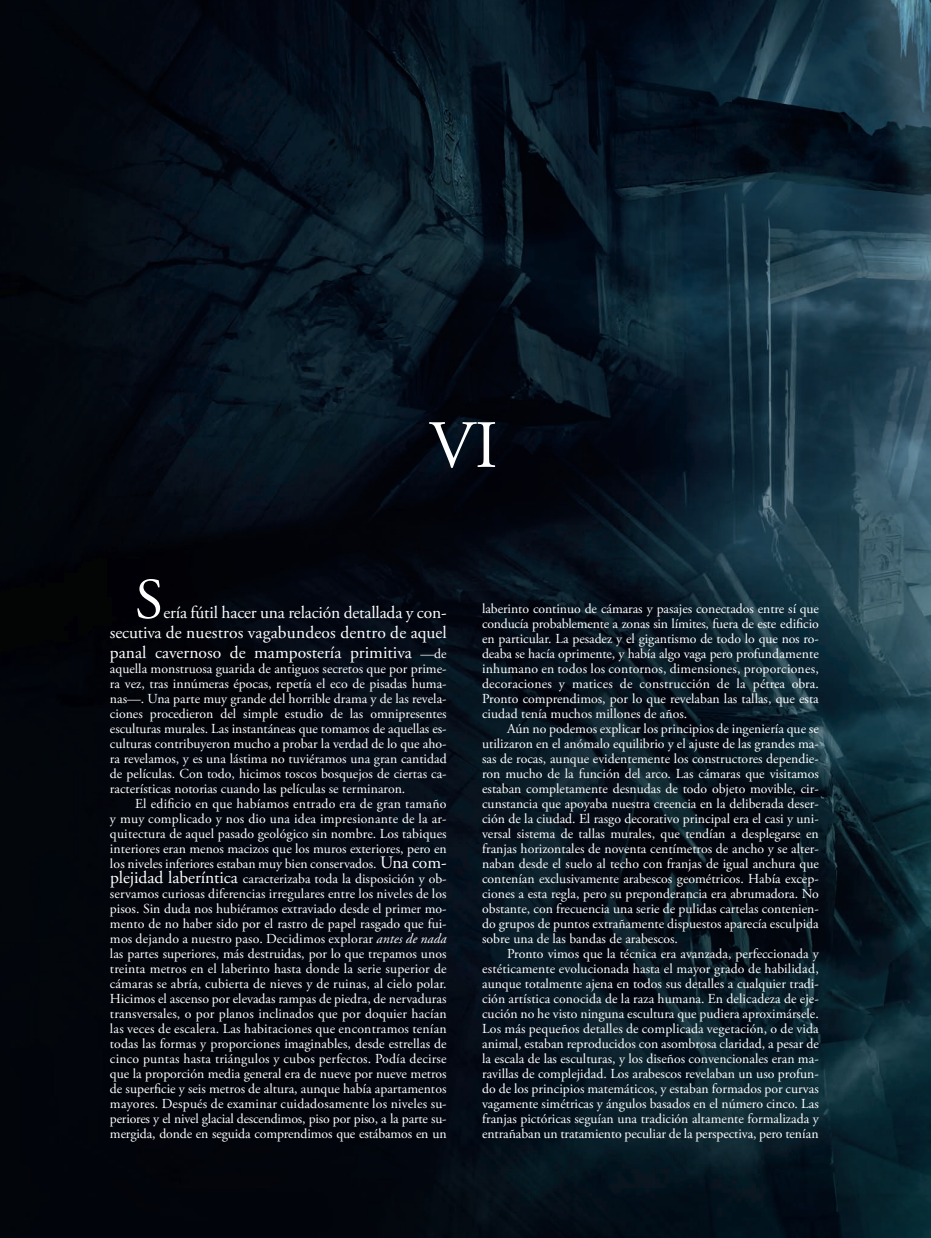
<style>
.page{position:relative;width:931px;height:1238px;background:#fff}
.page>*{position:absolute;margin:0;border:0;box-sizing:border-box;transform-origin:0 0}
._01_CAP_num_bl{font:67.5px "Adobe Garamond Pro";color:#fff}
.t1{font:57.5px "Adobe Garamond Pro";color:#fff}
.t2{font:17.5px/20px "Adobe Garamond Pro";color:#fff;text-align:justify}
.t3{font:13.75px/15px "Adobe Garamond Pro";color:#fff;text-align:justify}
.s1{font-size:13.75px}
.s2{font-size:17.5px}
.s3{font-style:italic}
</style>
<div class="page">
<img style="left:0;top:0;width:931px;height:1238px">
<p class="_01_CAP_num_bl" style="left:429px;top:405px;width:70px">VI</p>
<h2 class="t1" style="left:135px;top:565px;width:30px">S</h2>
<p class="t2" style="left:110px;top:603px;width:338px;text-indent:53px">ería fútil hacer una relación detallada y con&shy;secutiva de nuestros vagabundeos dentro de aquel panal cavernoso de mampostería primitiva <span class="s1">—de</span></p>
<p class="t3" style="left:110px;top:661px;width:338px">aquella monstruosa guarida de antiguos secretos que por prime&shy;ra vez, tras innúmeras épocas, repetía el eco de pisadas huma&shy;nas—. Una parte muy grande del horrible drama y de las revela&shy;ciones procedieron del simple estudio de las omnipresentes esculturas murales. Las instantáneas que tomamos de aquellas es&shy;culturas contribuyeron mucho a probar la verdad de lo que aho&shy;ra revelamos, y es una lástima no tuviéramos una gran cantidad de películas. Con todo, hicimos toscos bosquejos de ciertas ca&shy;racterísticas notorias cuando las películas se terminaron.</p>
<p class="t3" style="left:110px;top:796px;width:338px;text-indent:25px">El edificio en que habíamos entrado era de gran tamaño y muy complicado y nos dio una idea impresionante de la ar&shy;quitectura de aquel pasado geológico sin nombre. Los tabiques interiores eran menos macizos que los muros exteriores, pero en los niveles inferiores estaban muy bien conservados. <span class="s2">Una com&shy;plejidad laberíntica</span> caracterizaba toda la disposición y ob&shy;servamos curiosas diferencias irregulares entre los niveles de los pisos. Sin duda nos hubiéramos extraviado desde el primer mo&shy;mento de no haber sido por el rastro de papel rasgado que fui&shy;mos dejando a nuestro paso. Decidimos explorar <span class="s3">antes de nada </span>las partes superiores, más destruidas, por lo que trepamos unos treinta metros en el laberinto hasta donde la serie superior de cámaras se abría, cubierta de nieves y de ruinas, al cielo polar.<br>Hicimos el ascenso por elevadas rampas de piedra, de nervaduras transversales, o por planos inclinados que por doquier hacían las veces de escalera. Las habitaciones que encontramos tenían todas las formas y proporciones imaginables, desde estrellas de cinco puntas hasta triángulos y cubos perfectos. Podía decirse que la proporción media general era de nueve por nueve metros de superficie y seis metros de altura, aunque había apartamentos mayores. Después de examinar cuidadosamente los niveles su&shy;periores y el nivel glacial descendimos, piso por piso, a la parte su&shy;mergida, donde en seguida comprendimos que estábamos en un</p>
<p class="t3" style="left:482px;top:601px;width:338px">laberinto continuo de cámaras y pasajes conectados entre sí que conducía probablemente a zonas sin límites, fuera de este edificio en particular. La pesadez y el gigantismo de todo lo que nos ro&shy;deaba se hacía oprimente, y había algo vaga pero profundamente inhumano en todos los contornos, dimensiones, proporciones, decoraciones y matices de construcción de la pétrea obra.<br>Pronto comprendimos, por lo que revelaban las tallas, que esta ciudad tenía muchos millones de años.</p>
<p class="t3" style="left:482px;top:721px;width:338px;text-indent:25px">Aún no podemos explicar los principios de ingeniería que se utilizaron en el anómalo equilibrio y el ajuste de las grandes ma&shy;sas de rocas, aunque evidentemente los constructores dependie&shy;ron mucho de la función del arco. Las cámaras que visitamos estaban completamente desnudas de todo objeto movible, cir&shy;cunstancia que apoyaba nuestra creencia en la deliberada deser&shy;ción de la ciudad. El rasgo decorativo principal era el casi y uni&shy;versal sistema de tallas murales, que tendían a desplegarse en franjas horizontales de noventa centímetros de ancho y se alter&shy;naban desde el suelo al techo con franjas de igual anchura que contenían exclusivamente arabescos geométricos. Había excep&shy;ciones a esta regla, pero su preponderancia era abrumadora. No obstante, con frecuencia una serie de pulidas cartelas contenien&shy;do grupos de puntos extrañamente dispuestos aparecía esculpida sobre una de las bandas de arabescos.</p>
<p class="t3" style="left:482px;top:947px;width:338px;text-indent:25px">Pronto vimos que la técnica era avanzada, perfeccionada y estéticamente evolucionada hasta el mayor grado de habilidad, aunque totalmente ajena en todos sus detalles a cualquier tradi&shy;ción artística conocida de la raza humana. En delicadeza de eje&shy;cución no he visto ninguna escultura que pudiera aproximársele.<br>Los más pequeños detalles de complicada vegetación, o de vida animal, estaban reproducidos con asombrosa claridad, a pesar de la escala de las esculturas, y los diseños convencionales eran ma&shy;ravillas de complejidad. Los arabescos revelaban un uso profun&shy;do de los principios matemáticos, y estaban formados por curvas vagamente simétricas y ángulos basados en el número cinco. Las franjas pictóricas seguían una tradición altamente formalizada y entrañaban un tratamiento peculiar de la perspectiva, pero tenían</p>
</div>
